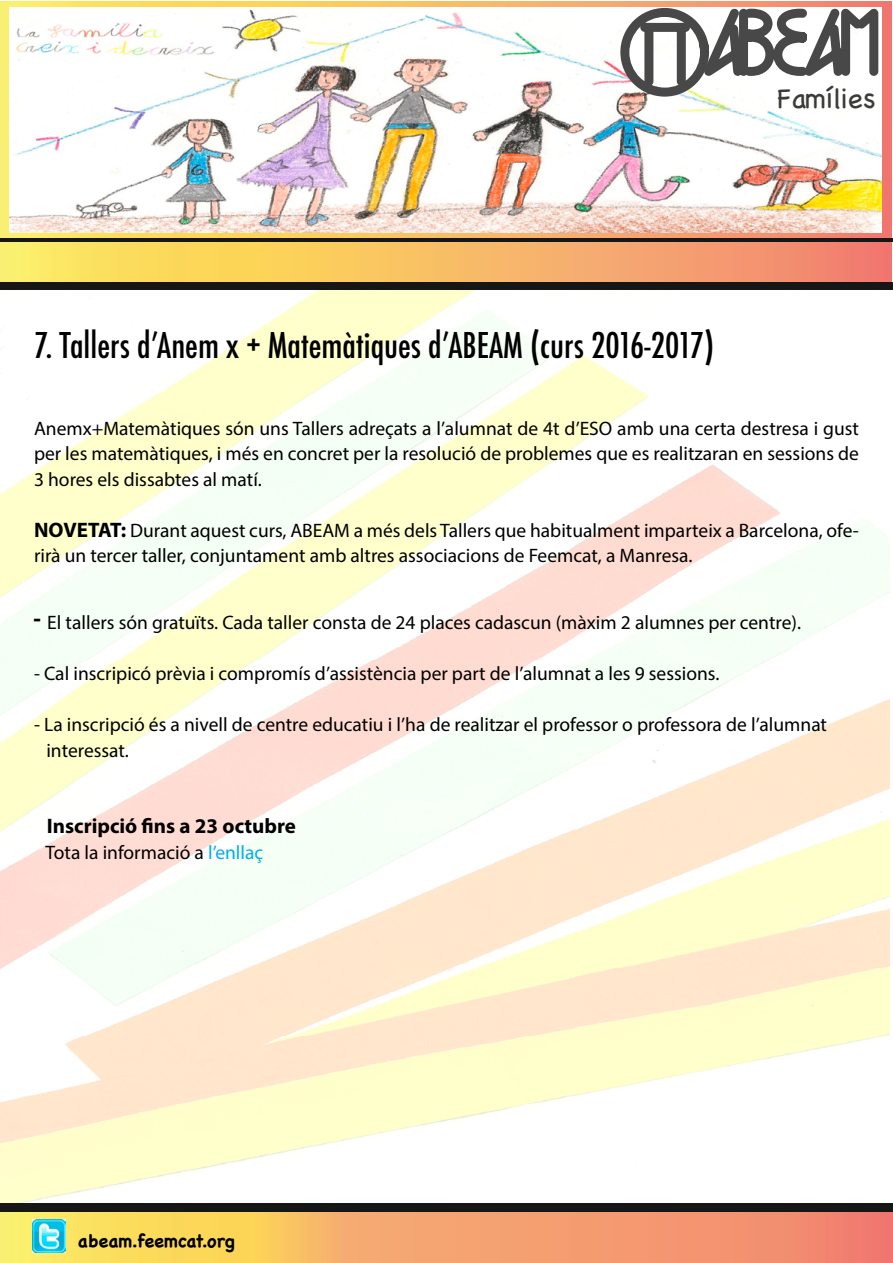
<style>
.page{position:relative;width:893px;height:1263px;background:#fff}
.page>*{position:absolute;margin:0;border:0;box-sizing:border-box;transform-origin:0 0}
.t1{font:500 condensed 34.5px "Futura";color:#000}
.t2{font:28.5px "Chalkboard";color:#3b3b38}
.t3{font:700 21px "Myriad Pro";color:#000}
.t4{font:19.5px/25.5px "Myriad Pro";color:#000}
.t5{font:700 18px "Chalkboard";color:#000}
.s1{font-weight:700;font-size:21px}
.s2{font-family:"Futura";font-weight:500;font-stretch:condensed;font-size:34.5px}
.s3{color:#00aeef}
</style>
<div class="page">
<img style="left:0;top:289px;width:890px;height:914px">
<svg style="left:0;top:1px;width:892px;height:281px;background:#f3b86a"></svg>
<img style="left:10px;top:8px;width:872px;height:224px">
<svg style="left:0;top:1212px;width:892px;height:51px;background:#f5ae6a"></svg>
<hr style="left:0;top:238px;width:892px;height:3px;background:#161616">
<img style="left:33px;top:1219px;width:32px;height:33px">
<svg style="left:620px;top:8px;width:258px;height:89px"></svg>
<div style="left:0;top:1203px;width:892px;height:9px;background:#161616"></div>
<div style="left:0;top:282px;width:892px;height:7px;background:#161616"></div>
<h2 class="t2" style="left:777px;top:82px;width:100px">Famílies</h2>
<h1 class="t1" style="left:34px;top:323px;width:682px">7. Tallers d’Anem x + Matemàtiques d’ABEAM (curs 2016-2017)</h1>
<p class="t4" style="left:34px;top:415px;width:826px;text-align:justify">Anemx+Matemàtiques són uns Tallers adreçats a l’alumnat de 4t d’ESO amb una certa destresa i gust per les matemàtiques, i més en concret per la resolució de problemes que es realitzaran en sessions de 3 hores els dissabtes al matí.</p>
<p class="t4" style="left:34px;top:517px;width:826px"><span class="s1">NOVETAT:</span> Durant aquest curs, ABEAM a més dels Tallers que habitualment imparteix a Barcelona, ofe&shy;rirà un tercer taller, conjuntament amb altres associacions de Feemcat, a Manresa.</p>
<p class="t4" style="left:34px;top:610px;width:768px"><span class="s2">-</span> El tallers són gratuïts. Cada taller consta de 24 places cadascun (màxim 2 alumnes per centre).</p>
<p class="t4" style="left:34px;top:661px;width:687px">- Cal inscripicó prèvia i compromís d’assistència per part de l’alumnat a les 9 sessions.</p>
<p class="t4" style="left:46px;top:712px;width:782px;text-indent:-12px">- La inscripció és a nivell de centre educatiu i l’ha de realitzar el professor o professora de l’alumnat interessat.</p>
<p class="t3" style="left:47px;top:812px;width:251px">Inscripció fins a 23 octubre</p>
<p class="t4" style="left:46px;top:839px;width:219px">Tota la informació a <span class="s3">l’enllaç</span></p>
<p class="t5" style="left:78px;top:1230px;width:158px">abeam.feemcat.org</p>
</div>
